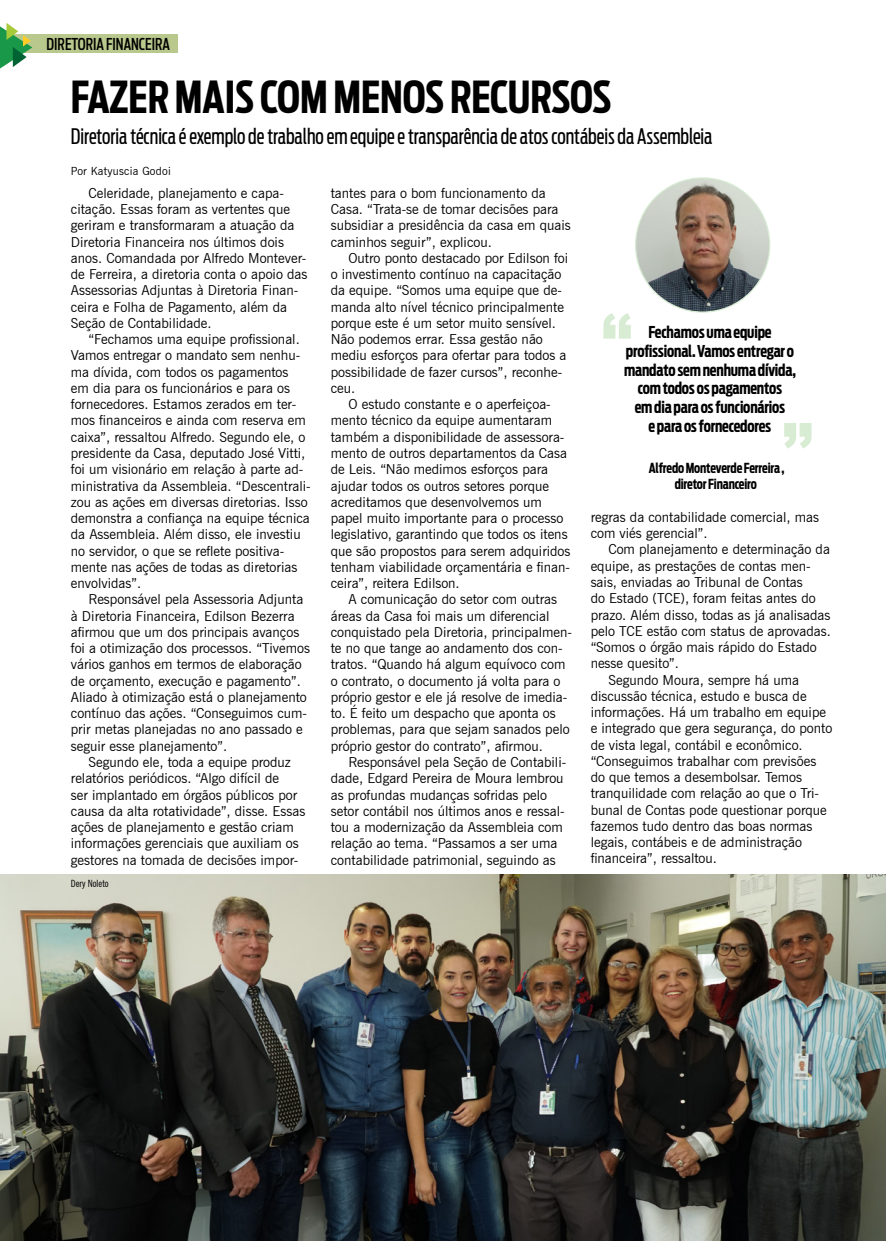
<style>
.page{position:relative;width:886px;height:1241px;background:#fff}
.page>*{position:absolute;margin:0;border:0;box-sizing:border-box;transform-origin:0 0}
.t1{font:700 43.75px "Antenna Extra Cond";color:#000}
.t2{font:21.25px "Antenna Extra Cond";color:#000}
.t3{font:700 16.25px/18.8px "Antenna Extra Cond";letter-spacing:-.01em;color:#000;text-align:center}
.t4{font:500 16.25px "Antenna Extra Cond";color:#000}
.t5{font:13.75px/16.2px "News Gothic BT";color:#000}
.t6{font:700 13.75px/16.2px "Antenna Extra Cond";letter-spacing:-.01em;color:#000;text-align:center}
.t7{font:11.25px "News Gothic BT";letter-spacing:.02em;color:#000}
.t8{font:condensed 10px "News Gothic BT";color:#000}
</style>
<div class="page">
<div style="left:3px;top:35px;width:175px;height:18px;background:#b9c88c"></div>
<svg style="left:0;top:23px;width:32px;height:45px"></svg>
<svg style="left:603px;top:313px;width:28px;height:25px"></svg>
<svg style="left:784px;top:423px;width:27px;height:25px"></svg>
<img style="left:635px;top:178px;width:135px;height:134px;border-radius:67px">
<img style="left:0;top:874px;width:886px;height:366px">
<p class="t4" style="left:47px;top:34px;width:33px">DIRETORIA</p>
<p class="t4" style="left:106px;top:34px;width:53px">FINANCEIRA</p>
<h1 class="t1" style="left:71px;top:71px;width:541px">FAZER MAIS COM MENOS RECURSOS</h1>
<h2 class="t2" style="left:71px;top:123px;width:643px">Diretoria técnica é exemplo de trabalho em equipe e transparência de atos contábeis da Assembleia</h2>
<p class="t7" style="left:71px;top:164px;width:101px">Por Katyuscia Godoi</p>
<p class="t5" style="left:71px;top:185px;width:238px;text-indent:18px">Celeridade, planejamento e capa&shy;citação. Essas foram as vertentes que geriram e transformaram a atuação da Diretoria Financeira nos últimos dois anos. Comandada por Alfredo Montever&shy;de Ferreira, a diretoria conta o apoio das Assessorias Adjuntas à Diretoria Finan&shy;ceira e Folha de Pagamento, além da Seção de Contabilidade.</p>
<p class="t5" style="left:71px;top:331px;width:241px;text-indent:18px">“Fechamos uma equipe profissional.<br>Vamos entregar o mandato sem nenhu&shy;ma dívida, com todos os pagamentos<br>em dia para os funcionários e para os fornecedores. Estamos zerados em ter&shy;mos financeiros e ainda com reserva em caixa”, ressaltou Alfredo. Segundo ele, o presidente da Casa, deputado José Vitti, foi um visionário em relação à parte ad&shy;ministrativa da Assembleia. “Descentrali&shy;zou as ações em diversas diretorias. Isso demonstra a confiança na equipe técnica da Assembleia. Além disso, ele investiu no servidor, o que se reflete positiva&shy;mente nas ações de todas as diretorias envolvidas”.</p>
<p class="t5" style="left:71px;top:591px;width:241px;text-indent:18px">Responsável pela Assessoria Adjunta à Diretoria Financeira, Edilson Bezerra afirmou que um dos principais avanços foi a otimização dos processos. “Tivemos vários ganhos em termos de elaboração de orçamento, execução e pagamento”.<br>Aliado à otimização está o planejamento contínuo das ações. “Conseguimos cum&shy;prir metas planejadas no ano passado e seguir esse planejamento”.</p>
<p class="t5" style="left:71px;top:753px;width:236px;text-indent:18px">Segundo ele, toda a equipe produz relatórios periódicos. “Algo difícil de<br>ser implantado em órgãos públicos por causa da alta rotatividade”, disse. Essas ações de planejamento e gestão criam informações gerenciais que auxiliam os gestores na tomada de decisões impor-</p>
<p class="t8" style="left:71px;top:877px;width:39px">Dery Noleto</p>
<p class="t5" style="left:331px;top:185px;width:241px">tantes para o bom funcionamento da Casa. “Trata-se de tomar decisões para subsidiar a presidência da casa em quais caminhos seguir”, explicou.</p>
<p class="t5" style="left:331px;top:250px;width:239px;text-indent:18px">Outro ponto destacado por Edilson foi o investimento contínuo na capacitação da equipe. “Somos uma equipe que de&shy;manda alto nível técnico principalmente porque este é um setor muito sensível.<br>Não podemos errar. Essa gestão não mediu esforços para ofertar para todos a possibilidade de fazer cursos”, reconhe&shy;ceu.</p>
<p class="t5" style="left:331px;top:396px;width:241px;text-indent:18px">O estudo constante e o aperfeiçoa&shy;mento técnico da equipe aumentaram também a disponibilidade de assessora&shy;mento de outros departamentos da Casa de Leis. “Não medimos esforços para ajudar todos os outros setores porque acreditamos que desenvolvemos um papel muito importante para o processo legislativo, garantindo que todos os itens que são propostos para serem adquiridos tenham viabilidade orçamentária e finan&shy;ceira”, reitera Edilson.</p>
<p class="t5" style="left:331px;top:591px;width:243px;text-indent:18px">A comunicação do setor com outras áreas da Casa foi mais um diferencial conquistado pela Diretoria, principalmen&shy;te no que tange ao andamento dos con&shy;tratos. “Quando há algum equívoco com o contrato, o documento já volta para o próprio gestor e ele já resolve de imedia&shy;to. É feito um despacho que aponta os problemas, para que sejam sanados pelo próprio gestor do contrato”, afirmou.</p>
<p class="t5" style="left:331px;top:753px;width:237px;text-indent:18px">Responsável pela Seção de Contabili&shy;dade, Edgard Pereira de Moura lembrou as profundas mudanças sofridas pelo setor contábil nos últimos anos e ressal&shy;tou a modernização da Assembleia com relação ao tema. “Passamos a ser uma contabilidade patrimonial, seguindo as</p>
<p class="t3" style="left:624px;top:323px;width:173px">Fechamos uma equipe profissional. Vamos entregar o mandato sem nenhuma dívida, com todos os pagamentos<br>em dia para os funcionários<br>e para os fornecedores</p>
<p class="t6" style="left:649px;top:459px;width:137px">Alfredo Monteverde Ferreira , diretor Financeiro</p>
<p class="t5" style="left:591px;top:508px;width:230px">regras da contabilidade comercial, mas com viés gerencial”.</p>
<p class="t5" style="left:608px;top:541px;width:223px">Com planejamento e determinação da</p>
<p class="t5" style="left:591px;top:557px;width:222px">equipe, as prestações de contas men-</p>
<p class="t5" style="left:591px;top:573px;width:214px">sais, enviadas ao Tribunal de Contas</p>
<p class="t5" style="left:591px;top:590px;width:227px">do Estado (TCE), foram feitas antes do</p>
<p class="t5" style="left:591px;top:606px;width:241px">prazo. Além disso, todas as já analisadas</p>
<p class="t5" style="left:591px;top:622px;width:242px">pelo TCE estão com status de aprovadas.</p>
<p class="t5" style="left:591px;top:638px;width:228px">“Somos o órgão mais rápido do Estado</p>
<p class="t5" style="left:591px;top:655px;width:90px">nesse quesito”.</p>
<p class="t5" style="left:608px;top:671px;width:192px">Segundo Moura, sempre há uma</p>
<p class="t5" style="left:591px;top:687px;width:217px">discussão técnica, estudo e busca de</p>
<p class="t5" style="left:591px;top:703px;width:237px">informações. Há um trabalho em equipe</p>
<p class="t5" style="left:591px;top:720px;width:243px">e integrado que gera segurança, do ponto</p>
<p class="t5" style="left:591px;top:736px;width:213px">de vista legal, contábil e econômico.</p>
<p class="t5" style="left:591px;top:752px;width:227px">“Conseguimos trabalhar com previsões</p>
<p class="t5" style="left:591px;top:769px;width:213px">do que temos a desembolsar. Temos</p>
<p class="t5" style="left:591px;top:785px;width:230px">tranquilidade com relação ao que o Tri-</p>
<p class="t5" style="left:591px;top:801px;width:238px">bunal de Contas pode questionar porque</p>
<p class="t5" style="left:591px;top:817px;width:223px">fazemos tudo dentro das boas normas</p>
<p class="t5" style="left:591px;top:834px;width:213px">legais, contábeis e de administração</p>
<p class="t5" style="left:591px;top:850px;width:128px">financeira”, ressaltou.</p>
</div>
